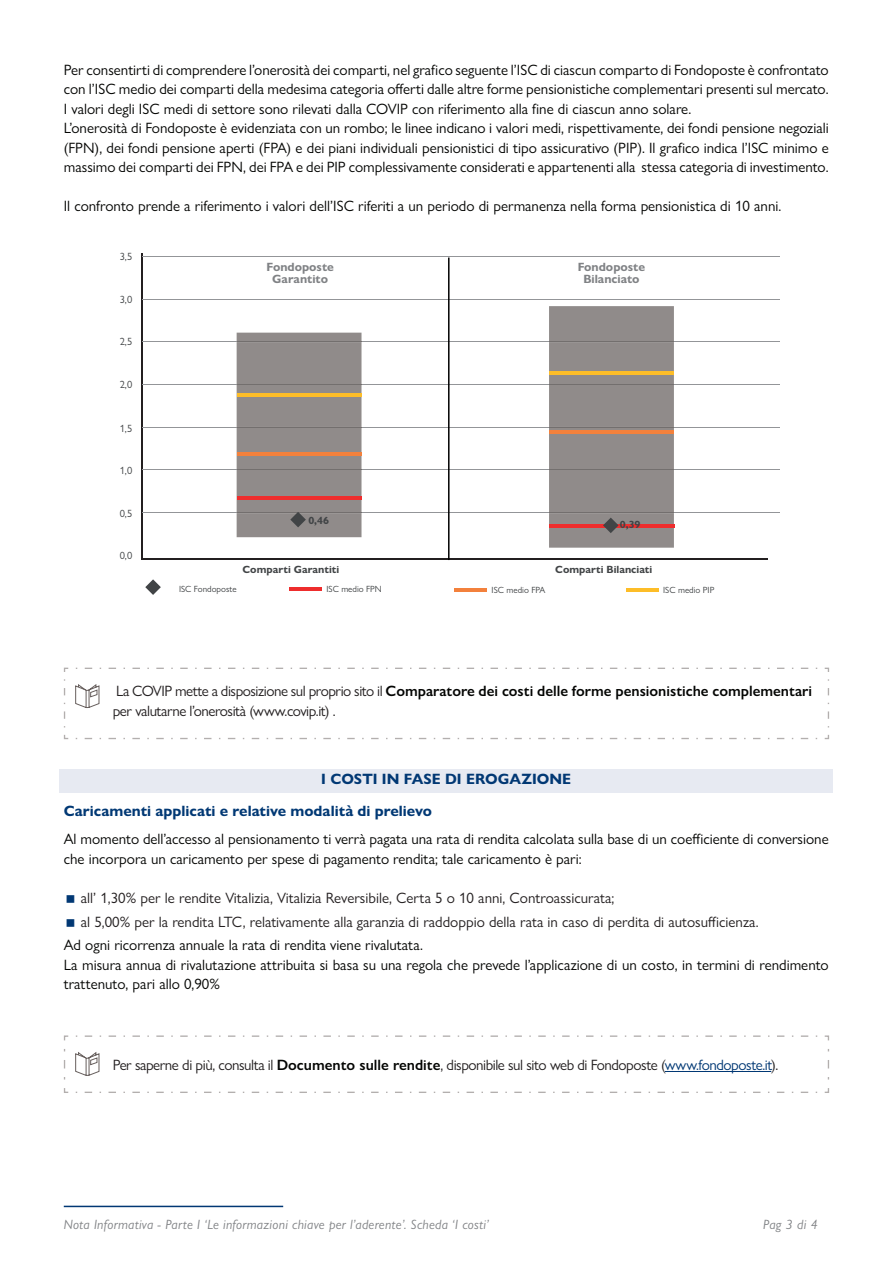
<style>
.page{position:relative;width:893px;height:1263px;background:#fff}
.page>*{position:absolute;margin:0;border:0;box-sizing:border-box;transform-origin:0 0}
.Stile_di_paragrafo_1{font:15px/19.5px "Gill Sans Nova";color:#040503;text-align:justify}
.t1{font:15px/19.5px "Gill Sans Nova";letter-spacing:-.03em;color:#231f20}
.t2{font:15px "Gill Sans Nova";color:#231f20}
.Stile_di_paragrafo_1-2{font:700 15px "Gill Sans Nova";color:#013874}
.Titolo_Box_Azure_Light{font:700 15px "Gill Sans Nova";color:#013874}
.t3{font:italic 13.5px "Gill Sans Nova";letter-spacing:.02em;color:#808285}
.t4{font:700 12px "Gill Sans Nova";color:#808285}
.t5{font:700 10.5px "Gill Sans Nova";color:#414446}
.t6{font:10.5px "Gill Sans Nova";color:#414446}
.t7{font:9px "Gill Sans Nova";color:#414446}
.s1{font-weight:600;color:#040503}
.s2{color:#013874}
</style>
<div class="page">
<hr style="left:141px;top:253px;width:2px;height:307px;background:#231f20">
<hr style="left:142px;top:558px;width:626px;height:2px;background:#231f20">
<hr style="left:142px;top:299px;width:638px;height:1px;background:#939598">
<hr style="left:142px;top:342px;width:638px;height:1px;background:#939598">
<hr style="left:142px;top:384px;width:638px;height:1px;background:#939598">
<hr style="left:142px;top:427px;width:638px;height:1px;background:#939598">
<hr style="left:142px;top:469px;width:638px;height:1px;background:#939598">
<hr style="left:142px;top:513px;width:638px;height:1px;background:#939598">
<hr style="left:142px;top:256px;width:638px;height:1px;background:#939598">
<svg style="left:145px;top:579px;width:16px;height:16px"></svg>
<div style="left:237px;top:333px;width:124px;height:204px;background:#908b8a"></div>
<hr style="left:290px;top:587px;width:32px;height:3px;background:#ee2d2d">
<hr style="left:237px;top:496px;width:124px;height:4px;background:#ee2d2d">
<hr style="left:455px;top:588px;width:32px;height:3px;background:#f3813c">
<hr style="left:237px;top:453px;width:124px;height:3px;background:#f3813c">
<hr style="left:237px;top:393px;width:124px;height:3px;background:#fdbd28">
<hr style="left:626px;top:588px;width:32px;height:3px;background:#fdbd28">
<svg style="left:549px;top:306px;width:125px;height:242px;background:#948985"></svg>
<div style="left:60px;top:769px;width:773px;height:23px;background:#e7eaf2"></div>
<hr style="left:448px;top:258px;width:2px;height:302px;background:#000">
<hr style="left:64px;top:1206px;width:219px;height:1px;background:#013874">
<svg style="left:63px;top:667px;width:767px;height:73px"></svg>
<svg style="left:74px;top:683px;width:26px;height:26px"></svg>
<svg style="left:63px;top:1035px;width:767px;height:58px"></svg>
<svg style="left:74px;top:1051px;width:26px;height:26px"></svg>
<p class="Stile_di_paragrafo_1" style="left:64px;top:60px;width:766px">Per consentirti di comprendere l’onerosità dei comparti, nel grafico seguente l’ISC di ciascun comparto di Fondoposte è confrontato con l’ISC medio dei comparti della medesima categoria offerti dalle altre forme pensionistiche complementari presenti sul mercato.<br>I valori degli ISC medi di settore sono rilevati dalla COVIP con riferimento alla fine di ciascun anno solare.</p>
<p class="Stile_di_paragrafo_1" style="left:64px;top:118px;width:766px">L’onerosità di Fondoposte è evidenziata con un rombo; le linee indicano i valori medi, rispettivamente, dei fondi pensione negoziali (FPN), dei fondi pensione aperti (FPA) e dei piani individuali pensionistici di tipo assicurativo (PIP). Il grafico indica l’ISC minimo e massimo dei comparti dei FPN, dei FPA e dei PIP complessivamente considerati e appartenenti alla stessa categoria di investimento.</p>
<p class="Stile_di_paragrafo_1" style="left:64px;top:196px;width:719px">Il confronto prende a riferimento i valori dell’ISC riferiti a un periodo di permanenza nella forma pensionistica di 10 anni.</p>
<p class="t6" style="left:120px;top:250px;width:14px">3,5</p>
<p class="t6" style="left:120px;top:293px;width:14px">3,0</p>
<p class="t6" style="left:120px;top:335px;width:14px">2,5</p>
<p class="t4" style="left:266px;top:260px;width:69px">Fondoposte</p>
<p class="t4" style="left:272px;top:272px;width:57px">Garantito</p>
<p class="t4" style="left:578px;top:260px;width:69px">Fondoposte</p>
<p class="t4" style="left:583px;top:272px;width:58px">Bilanciato</p>
<p class="t6" style="left:120px;top:378px;width:14px">2,0</p>
<p class="t6" style="left:120px;top:422px;width:14px">1,5</p>
<p class="t6" style="left:120px;top:464px;width:14px">1,0</p>
<p class="t6" style="left:120px;top:507px;width:14px">0,5</p>
<p class="t6" style="left:120px;top:549px;width:14px">0,0</p>
<p class="t5" style="left:308px;top:513px;width:22px">0,46</p>
<p class="t5" style="left:243px;top:563px;width:98px">Comparti Garantiti</p>
<p class="t7" style="left:179px;top:583px;width:59px">ISC Fondoposte</p>
<p class="t7" style="left:326px;top:583px;width:57px">ISC medio FPN</p>
<p class="t5" style="left:620px;top:518px;width:22px">0,39</p>
<p class="t5" style="left:555px;top:563px;width:98px">Comparti Bilanciati</p>
<p class="t7" style="left:492px;top:584px;width:55px">ISC medio FPA</p>
<p class="t7" style="left:663px;top:584px;width:53px">ISC medio PIP</p>
<p class="t1" style="left:113px;top:681px;width:701px">La COVIP mette a disposizione sul proprio sito il <span class="s1">Comparatore dei costi delle forme pensionistiche complementari </span>per valutarne l’onerosità (www.covip.it) .</p>
<p class="Titolo_Box_Azure_Light" style="left:321px;top:770px;width:252px">I COSTI IN FASE DI EROGAZIONE</p>
<p class="Stile_di_paragrafo_1-2" style="left:64px;top:802px;width:370px">Caricamenti applicati e relative modalità di prelievo</p>
<p class="Stile_di_paragrafo_1" style="left:64px;top:829px;width:766px">Al momento dell’accesso al pensionamento ti verrà pagata una rata di rendita calcolata sulla base di un coefficiente di conversione che incorpora un caricamento per spese di pagamento rendita; tale caricamento è pari:</p>
<p class="t2" style="left:81px;top:889px;width:535px">all’ 1,30% per le rendite Vitalizia, Vitalizia Reversibile, Certa 5 o 10 anni, Controassicurata;</p>
<p class="t2" style="left:81px;top:912px;width:680px">al 5,00% per la rendita LTC, relativamente alla garanzia di raddoppio della rata in caso di perdita di autosufficienza.</p>
<p class="Stile_di_paragrafo_1" style="left:64px;top:935px;width:361px">Ad ogni ricorrenza annuale la rata di rendita viene rivalutata.</p>
<p class="Stile_di_paragrafo_1" style="left:64px;top:955px;width:766px">La misura annua di rivalutazione attribuita si basa su una regola che prevede l’applicazione di un costo, in termini di rendimento trattenuto, pari allo 0,90%</p>
<p class="t1" style="left:113px;top:1055px;width:667px">Per saperne di più, consulta il <span class="s1">Documento sulle rendite</span>, disponibile sul sito web di Fondoposte (<span class="s2">www.fondoposte.it</span>).</p>
<p class="t3" style="left:64px;top:1216px;width:427px">Nota Informativa - Parte I ‘Le informazioni chiave per l’aderente’. Scheda ‘I costi’</p>
<p class="t3" style="left:763px;top:1216px;width:56px">Pag 3 di 4</p>
</div>
